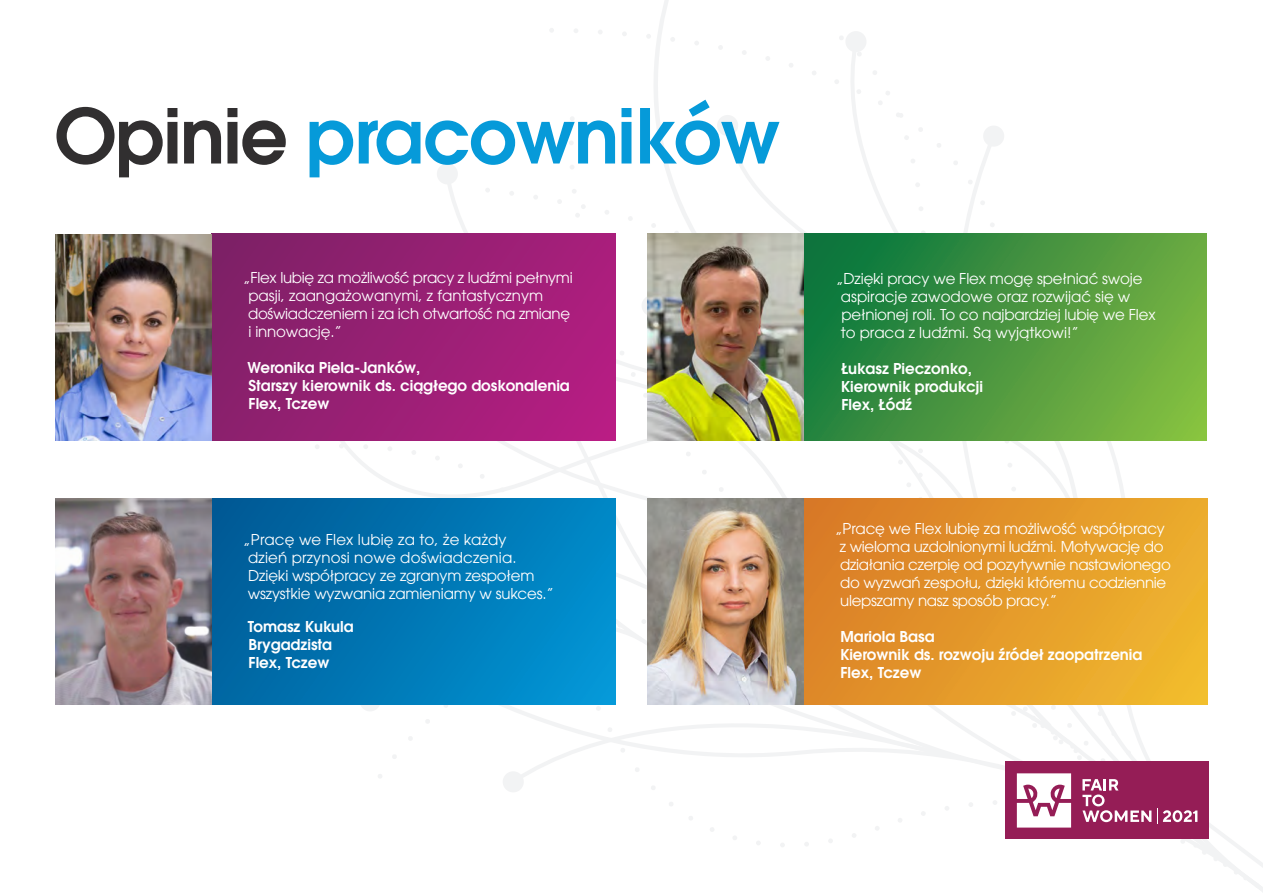
<style>
.page{position:relative;width:1263px;height:893px;background:#fff}
.page>*{position:absolute;margin:0;border:0;box-sizing:border-box;transform-origin:0 0}
.t1{font:600 75px "ITC Avant Garde Pro";letter-spacing:-.02em;color:#069ad9}
.Body_text{font:15px/18px "ITC Avant Garde Pro";letter-spacing:-.01em;color:#fff}
.Body_text-2{font:600 15px/18px "ITC Avant Garde Pro";color:#fff}
.s1{color:#312f30}
</style>
<div class="page">
<svg style="left:437px;top:164px;width:21px;height:21px"></svg>
<svg style="left:549px;top:28px;width:598px;height:742px"></svg>
<svg style="left:1008px;top:133px;width:24px;height:101px"></svg>
<svg style="left:392px;top:728px;width:570px;height:31px"></svg>
<svg style="left:395px;top:284px;width:656px;height:444px"></svg>
<svg style="left:838px;top:39px;width:170px;height:195px"></svg>
<svg style="left:844px;top:30px;width:23px;height:23px"></svg>
<svg style="left:501px;top:719px;width:439px;height:73px"></svg>
<svg style="left:361px;top:622px;width:282px;height:91px"></svg>
<div style="left:211px;top:234px;width:405px;height:207px;background:linear-gradient(to right,#822168,#b21e80)"></div>
<svg style="left:803px;top:234px;width:404px;height:207px;background:#489740"></svg>
<div style="left:211px;top:498px;width:405px;height:207px;background:linear-gradient(to right,#005e99,#0190cf)"></div>
<div style="left:803px;top:498px;width:405px;height:207px;background:linear-gradient(to right,#da7e27,#eeb42e)"></div>
<img style="left:55px;top:234px;width:156px;height:207px">
<img style="left:647px;top:234px;width:156px;height:207px">
<img style="left:55px;top:498px;width:156px;height:207px">
<img style="left:647px;top:498px;width:156px;height:207px">
<div style="left:1005px;top:762px;width:204px;height:77px;background:#951d56"></div>
<svg style="left:1082px;top:779px;width:69px;height:43px"></svg>
<svg style="left:1017px;top:773px;width:54px;height:55px"></svg>
<svg style="left:1157px;top:808px;width:40px;height:16px"></svg>
<p class="t1" style="left:54px;top:87px;width:728px"><span class="s1">Opinie</span> pracowników</p>
<p class="Body_text" style="left:248px;top:269px;width:326px;text-indent:-5px">„Flex lubię za możliwość pracy z ludźmi pełnymi pasji, zaangażowanymi, z fantastycznym doświadczeniem i za ich otwartość na zmianę i innowację.”</p>
<p class="Body_text-2" style="left:248px;top:359px;width:324px">Weronika Piela-Janków,<br>Starszy kierownik ds. ciągłego doskonalenia<br>Flex, Tczew</p>
<p class="Body_text" style="left:243px;top:530px;width:312px">„Pracę we Flex lubię za to, że każdy<br>dzień przynosi nowe doświadczenia.<br>Dzięki współpracy ze zgranym zespołem wszystkie wyzwania zamieniamy w sukces.”</p>
<p class="Body_text-2" style="left:248px;top:617px;width:107px">Tomasz Kukula<br>Brygadzista<br>Flex, Tczew</p>
<p class="Body_text" style="left:836px;top:269px;width:321px">„Dzięki pracy we Flex mogę spełniać swoje aspiracje zawodowe oraz rozwijać się w pełnionej roli. To co najbardziej lubię we Flex to praca z ludźmi. Są wyjątkowi!”</p>
<p class="Body_text-2" style="left:841px;top:359px;width:144px">Łukasz Pieczonko,<br>Kierownik produkcji<br>Flex, Łódź</p>
<p class="Body_text" style="left:840px;top:520px;width:333px;text-indent:-5px">„Pracę we Flex lubię za możliwość współpracy z wieloma uzdolnionymi ludźmi. Motywację do działania czerpię od pozytywnie nastawionego do wyzwań zespołu, dzięki któremu codziennie ulepszamy nasz sposób pracy.”</p>
<p class="Body_text-2" style="left:840px;top:628px;width:304px">Mariola Basa<br>Kierownik ds. rozwoju źródeł zaopatrzenia<br>Flex, Tczew</p>
</div>
